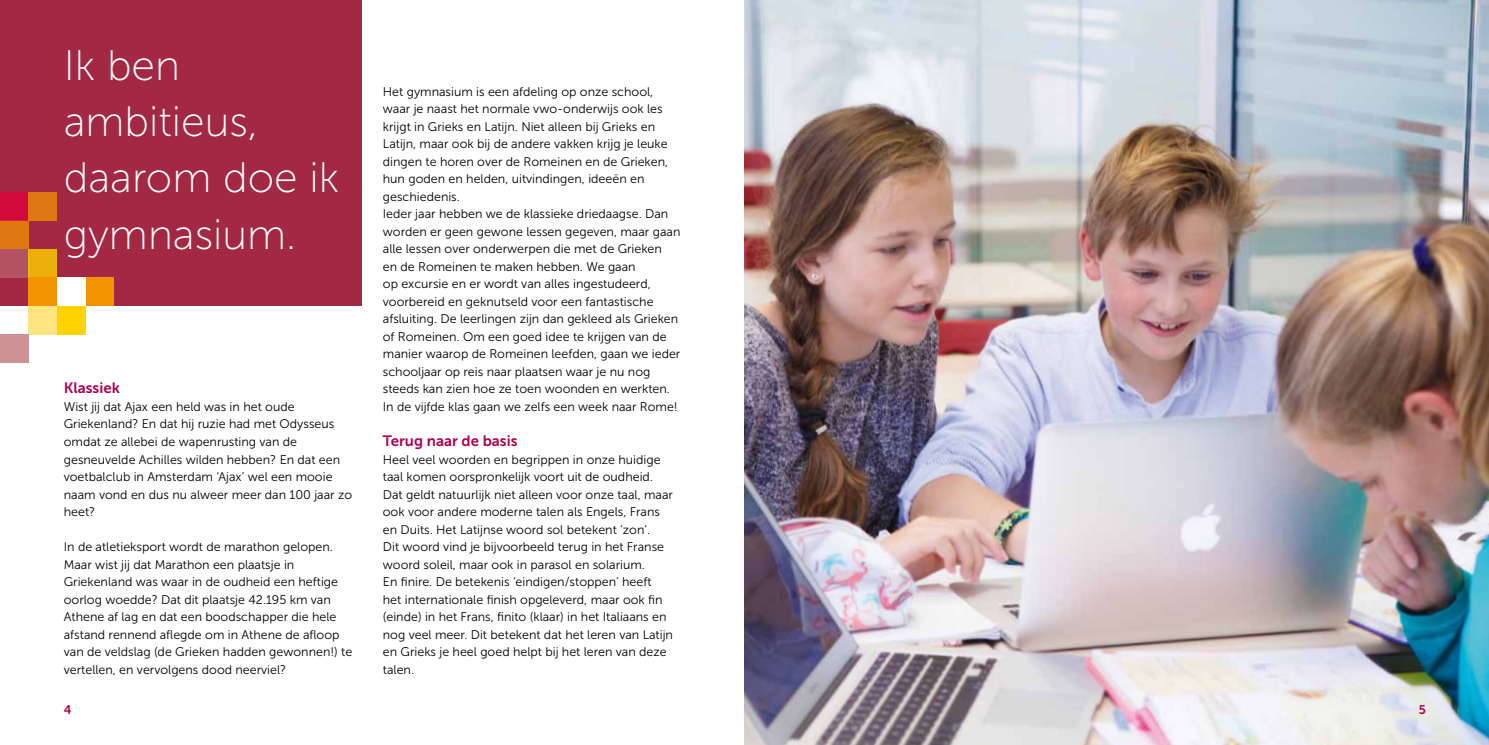
<style>
.page{position:relative;width:1489px;height:745px;background:#fff}
.page>*{position:absolute;margin:0;border:0;box-sizing:border-box;transform-origin:0 0}
.t1{font:42.5px/56.2px "Museo Sans 100";color:#fff}
.t2{font:15px "Museo Sans 700";color:#ae004f}
.t3{font:12.5px/17.5px "Museo Sans 300";color:#000}
.t4{font:12.5px "Museo Sans 700";color:#ae004f}
</style>
<div class="page">
<img style="left:744px;top:0;width:744px;height:744px">
<div style="left:0;top:0;width:361px;height:306px;background:#a22843"></div>
<div style="left:0;top:249px;width:28px;height:28px;background:#b35260"></div>
<div style="left:57px;top:306px;width:28px;height:28px;background:#ffd300"></div>
<div style="left:28px;top:306px;width:29px;height:28px;background:#ffe481"></div>
<div style="left:0;top:220px;width:28px;height:29px;background:#de7810"></div>
<div style="left:0;top:192px;width:29px;height:28px;background:#d30a3d"></div>
<div style="left:28px;top:249px;width:29px;height:28px;background:#ecb00d"></div>
<div style="left:28px;top:277px;width:29px;height:29px;background:#f39300"></div>
<div style="left:28px;top:192px;width:29px;height:28px;background:#de7810"></div>
<div style="left:85px;top:277px;width:29px;height:29px;background:#f39300"></div>
<div style="left:57px;top:277px;width:28px;height:29px;background:#fff"></div>
<div style="left:0;top:334px;width:28px;height:29px;background:#ce9196"></div>
<h1 class="t1" style="left:64px;top:37px;width:277px">Ik ben ambitieus, daarom doe ik gymnasium.</h1>
<p class="t2" style="left:64px;top:379px;width:58px">Klassiek</p>
<p class="t3" style="left:64px;top:397px;width:290px">Wist jij dat Ajax een held was in het oude Griekenland? En dat hij ruzie had met Odysseus omdat ze allebei de wapenrusting van de gesneuvelde Achilles wilden hebben? En dat een voetbalclub in Amsterdam ‘Ajax’ wel een mooie naam vond en dus nu alweer meer dan 100 jaar zo heet?</p>
<p class="t3" style="left:64px;top:537px;width:290px">In de atletieksport wordt de marathon gelopen.<br>Maar wist jij dat Marathon een plaatsje in Griekenland was waar in de oudheid een heftige oorlog woedde? Dat dit plaatsje 42.195 km van Athene af lag en dat een boodschapper die hele afstand rennend aflegde om in Athene de afloop van de veldslag (de Grieken hadden gewonnen!) te vertellen, en vervolgens dood neerviel?</p>
<p class="t3" style="left:383px;top:82px;width:299px">Het gymnasium is een afdeling op onze school, waar je naast het normale vwo-onderwijs ook les krijgt in Grieks en Latijn. Niet alleen bij Grieks en Latijn, maar ook bij de andere vakken krijg je leuke dingen te horen over de Romeinen en de Grieken, hun goden en helden, uitvindingen, ideeën en geschiedenis.<br>Ieder jaar hebben we de klassieke driedaagse. Dan worden er geen gewone lessen gegeven, maar gaan alle lessen over onderwerpen die met de Grieken<br>en de Romeinen te maken hebben. We gaan<br>op excursie en er wordt van alles ingestudeerd, voorbereid en geknutseld voor een fantastische afsluiting. De leerlingen zijn dan gekleed als Grieken of Romeinen. Om een goed idee te krijgen van de manier waarop de Romeinen leefden, gaan we ieder schooljaar op reis naar plaatsen waar je nu nog steeds kan zien hoe ze toen woonden en werkten.<br>In de vijfde klas gaan we zelfs een week naar Rome!</p>
<p class="t2" style="left:383px;top:432px;width:136px">Terug naar de basis</p>
<p class="t3" style="left:383px;top:450px;width:292px">Heel veel woorden en begrippen in onze huidige taal komen oorspronkelijk voort uit de oudheid.<br>Dat geldt natuurlijk niet alleen voor onze taal, maar ook voor andere moderne talen als Engels, Frans en Duits. Het Latijnse woord sol betekent ‘zon’.<br>Dit woord vind je bijvoorbeeld terug in het Franse woord soleil, maar ook in parasol en solarium.<br>En finire. De betekenis ‘eindigen/stoppen’ heeft het internationale finish opgeleverd, maar ook fin (einde) in het Frans, finito (klaar) in het Italiaans en nog veel meer. Dit betekent dat het leren van Latijn en Grieks je heel goed helpt bij het leren van deze talen.</p>
<p class="t4" style="left:64px;top:702px;width:9px">4</p>
<p class="t4" style="left:1418px;top:702px;width:9px">5</p>
</div>
